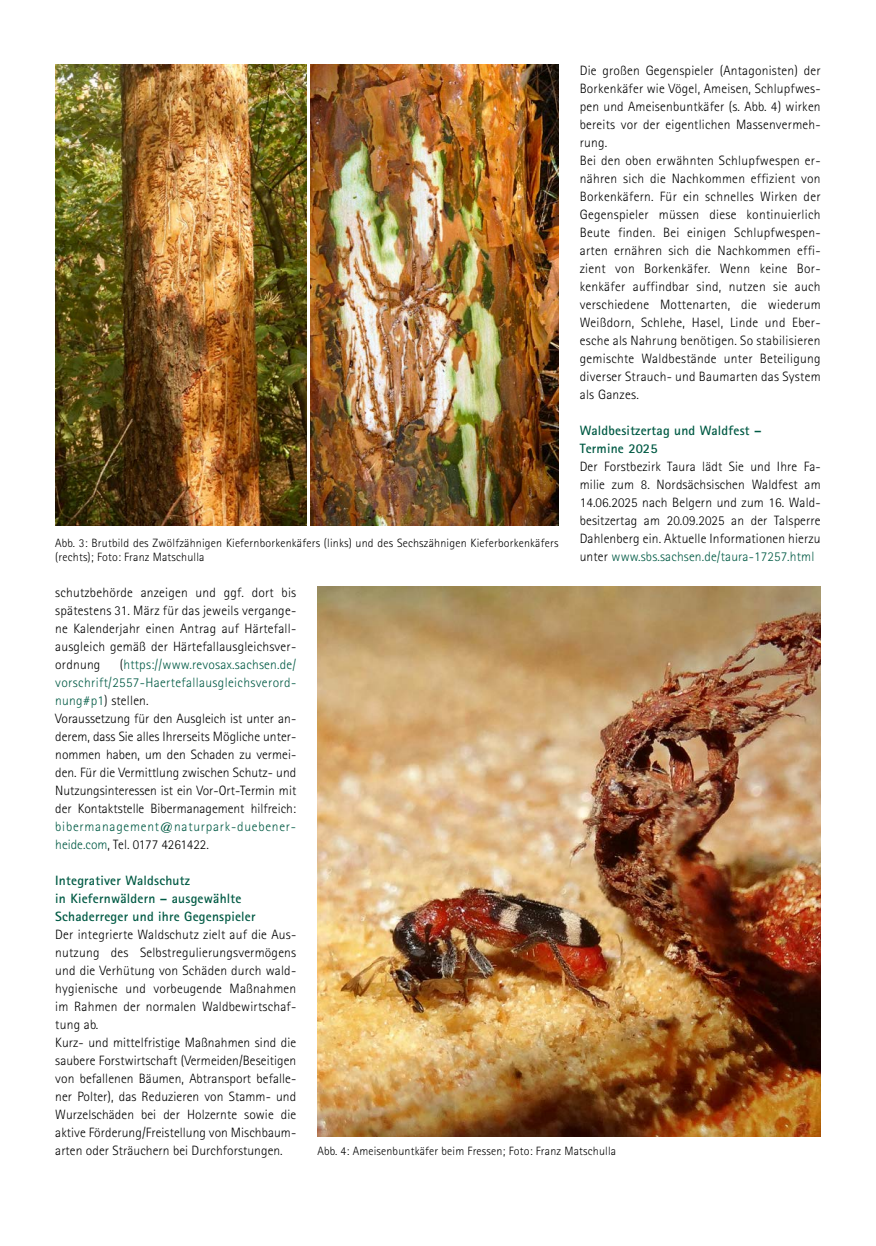
<style>
.page{position:relative;width:876px;height:1246px;background:#fff}
.page>*{position:absolute;margin:0;border:0;box-sizing:border-box;transform-origin:0 0}
.Fließtext{font:300 13.5px/18px "Rotis Sans Serif Std";letter-spacing:.015em;color:#000;text-align:justify}
.Zwischi{font:700 13.5px/18px "Rotis Sans Serif Std";letter-spacing:.015em;color:#005a44}
.Fließtext-2{font:300 13.5px/18px "Rotis Sans Serif Std";letter-spacing:.025em;color:#005a44;text-align:justify}
.Bildunterschrift{font:300 12px/14.4px "Rotis Sans Serif Std";letter-spacing:.015em;color:#000}
.s1{color:#005a44}
.s2{color:#000}
</style>
<div class="page">
<img style="left:55px;top:65px;width:251px;height:460px">
<img style="left:310px;top:65px;width:248px;height:460px">
<img style="left:317px;top:587px;width:504px;height:550px">
<p class="Bildunterschrift" style="left:55px;top:536px;width:505px">Abb. 3: Brutbild des Zwölfzähnigen Kiefernborkenkäfers (links) und des Sechszähnigen Kieferborkenkäfers (rechts); Foto: Franz Matschulla</p>
<p class="Fließtext" style="left:580px;top:62px;width:242px">Die großen Gegenspieler (Antagonisten) der Borkenkäfer wie Vögel, Ameisen, Schlupfwes&shy;pen und Ameisenbuntkäfer (s. Abb. 4) wirken bereits vor der eigentlichen Massenvermeh&shy;rung.</p>
<p class="Fließtext" style="left:580px;top:152px;width:242px">Bei den oben erwähnten Schlupfwespen er&shy;nähren sich die Nachkommen effizient von Borkenkäfern. Für ein schnelles Wirken der Gegenspieler müssen diese kontinuierlich Beute finden. Bei einigen Schlupfwespen&shy;arten ernähren sich die Nachkommen effi&shy;zient von Borkenkäfer. Wenn keine Bor&shy;kenkäfer auffindbar sind, nutzen sie auch verschiedene Mottenarten, die wiederum Weißdorn, Schlehe, Hasel, Linde und Eber&shy;esche als Nahrung benötigen. So stabilisieren gemischte Waldbestände unter Beteiligung diverser Strauch- und Baumarten das System als Ganzes.</p>
<p class="Zwischi" style="left:580px;top:421px;width:183px">Waldbesitzertag und Waldfest –<br>Termine 2025</p>
<p class="Fließtext" style="left:580px;top:458px;width:242px">Der Forstbezirk Taura lädt Sie und Ihre Fa&shy;milie zum 8. Nordsächsischen Waldfest am 14.06.2025 nach Belgern und zum 16. Wald&shy;besitzertag am 20.09.2025 an der Talsperre Dahlenberg ein. Aktuelle Informationen hierzu unter <span class="s1">www.sbs.sachsen.de/taura-17257.html</span></p>
<p class="Fließtext" style="left:55px;top:584px;width:242px">schutzbehörde anzeigen und ggf. dort bis spätestens 31. März für das jeweils vergange&shy;ne Kalenderjahr einen Antrag auf Härtefall&shy;ausgleich gemäß der Härtefallausgleichsver&shy;ordnung</p>
<p class="Fließtext-2" style="left:55px;top:656px;width:242px;text-indent:64px"><span class="s2">(</span>https://www.revosax.sachsen.de/ vorschrift/2557-Haertefallausgleichsverord&shy;nung#p1<span class="s2">) stellen.</span></p>
<p class="Fließtext" style="left:55px;top:710px;width:242px">Voraussetzung für den Ausgleich ist unter an&shy;derem, dass Sie alles Ihrerseits Mögliche unter&shy;nommen haben, um den Schaden zu vermei&shy;den. Für die Vermittlung zwischen Schutz- und Nutzungsinteressen ist ein Vor-Ort-Termin mit der Kontaktstelle Bibermanagement hilfreich: <span class="s1">bibermanagement@naturpark-duebener&shy;heide.com</span>, Tel. 0177 4261422.</p>
<p class="Zwischi" style="left:55px;top:871px;width:202px">Integrativer Waldschutz<br>in Kiefernwäldern – ausgewählte<br>Schaderreger und ihre Gegenspieler</p>
<p class="Fließtext" style="left:55px;top:926px;width:242px">Der integrierte Waldschutz zielt auf die Aus&shy;nutzung des Selbstregulierungsvermögens und die Verhütung von Schäden durch wald&shy;hygienische und vorbeugende Maßnahmen im Rahmen der normalen Waldbewirtschaf&shy;tung ab.</p>
<p class="Fließtext" style="left:55px;top:1034px;width:242px">Kurz- und mittelfristige Maßnahmen sind die saubere Forstwirtschaft (Vermeiden/Beseitigen von befallenen Bäumen, Abtransport befalle&shy;ner Polter), das Reduzieren von Stamm- und Wurzelschäden bei der Holzernte sowie die aktive Förderung/Freistellung von Mischbaum&shy;arten oder Sträuchern bei Durchforstungen.</p>
<p class="Bildunterschrift" style="left:317px;top:1144px;width:300px">Abb. 4: Ameisenbuntkäfer beim Fressen; Foto: Franz Matschulla</p>
</div>
